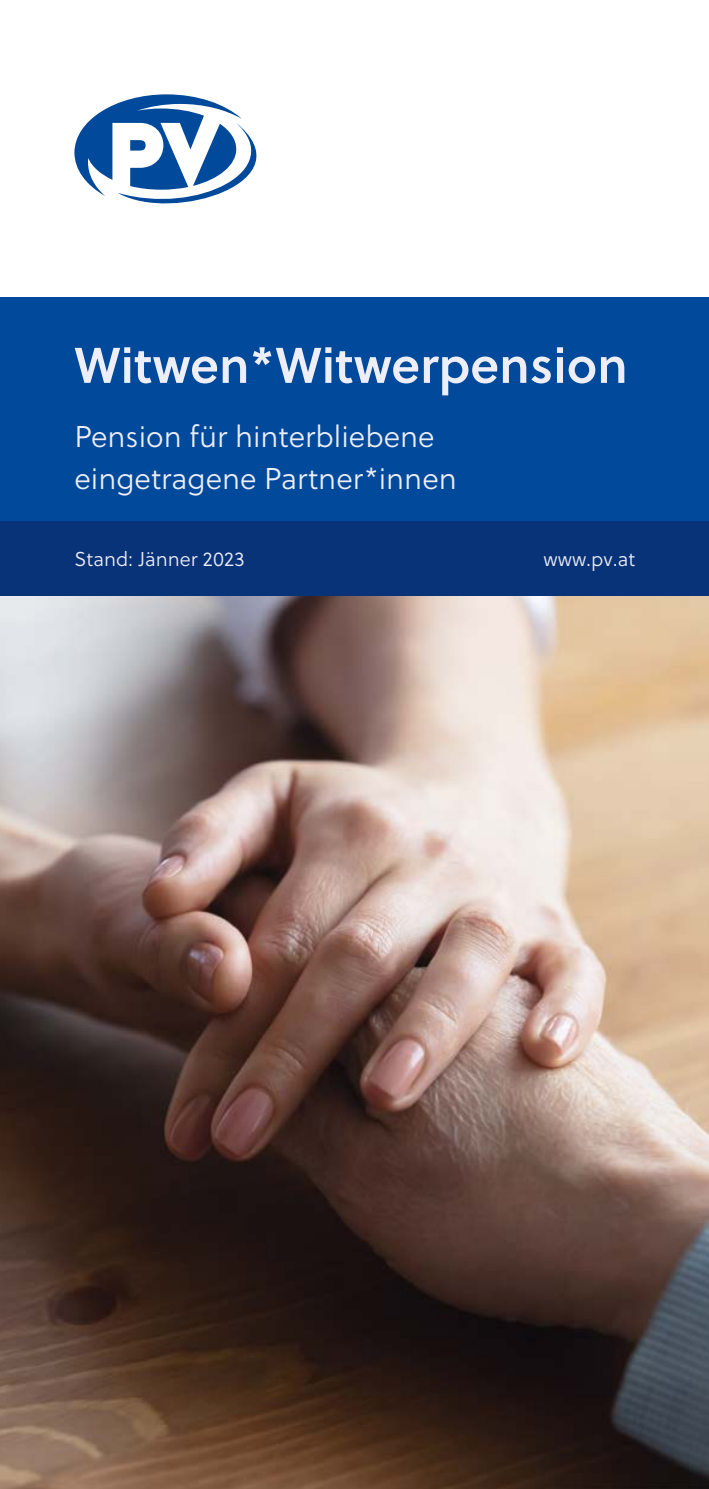
<style>
.page{position:relative;width:709px;height:1489px;background:#fff}
.page>*{position:absolute;margin:0;border:0;box-sizing:border-box;transform-origin:0 0}
.Cover_H1_-_Titel{font:50px "Soleil Sb";color:#edeef8}
.Cover_H2_-_Untertitel{font:30px "Soleil Lt";color:#edeef8}
.Cover_P_-_Zusatz_Cover{font:20px "Soleil Lt";color:#edeef8}
</style>
<div class="page">
<img style="left:0;top:595px;width:709px;height:893px">
<div style="left:0;top:298px;width:709px;height:223px;background:#00499b"></div>
<svg style="left:74px;top:94px;width:183px;height:110px"></svg>
<div style="left:0;top:521px;width:709px;height:74px;background:#093379"></div>
<h1 class="Cover_H1_-_Titel" style="left:74px;top:327px;width:555px">Witwen*Witwerpension</h1>
<h2 class="Cover_H2_-_Untertitel" style="left:74px;top:415px;width:362px">Pension für hinterbliebene</h2>
<h2 class="Cover_H2_-_Untertitel" style="left:74px;top:457px;width:384px">eingetragene Partner*innen</h2>
<p class="Cover_P_-_Zusatz_Cover" style="left:74px;top:545px;width:172px">Stand: Jänner 2023</p>
<p class="Cover_P_-_Zusatz_Cover" style="left:543px;top:545px;width:93px">www.pv.at</p>
</div>
